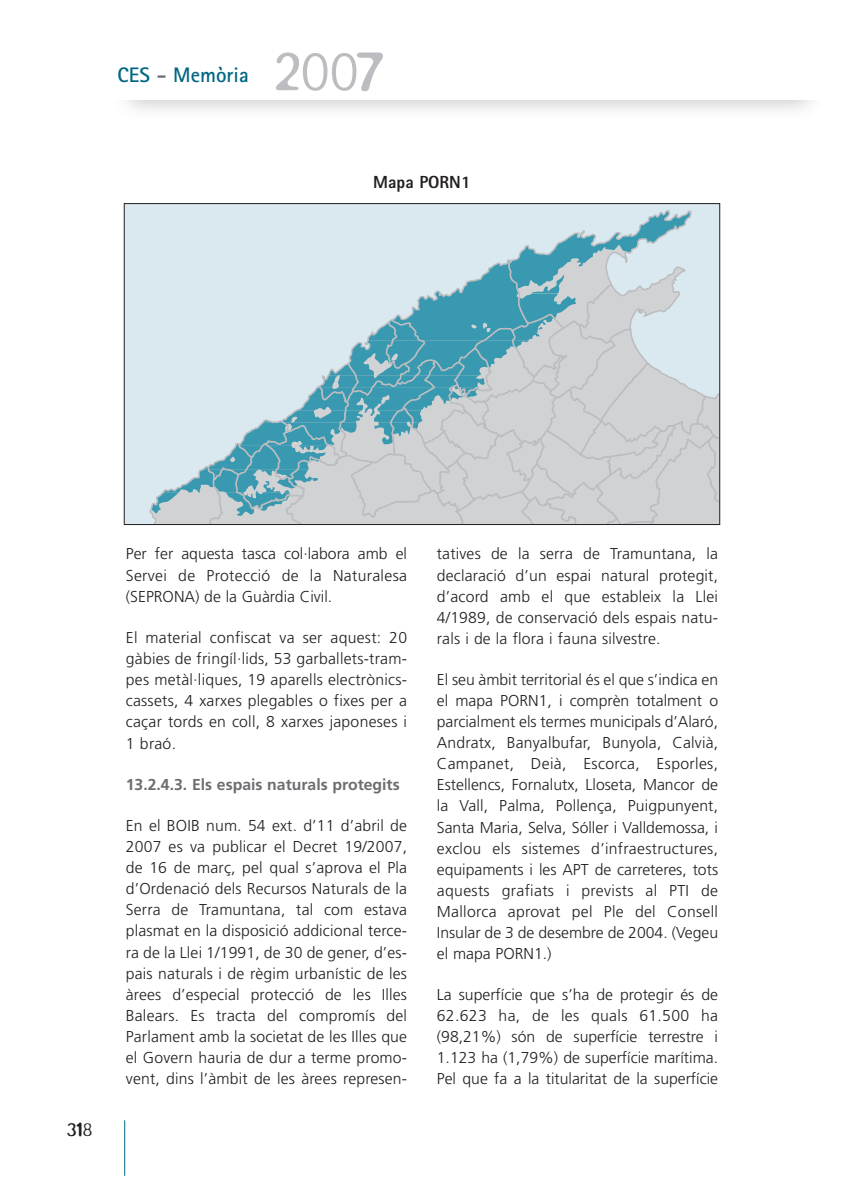
<style>
.page{position:relative;width:844px;height:1191px;background:#fff}
.page>*{position:absolute;margin:0;border:0;box-sizing:border-box;transform-origin:0 0}
.t1{font:300 61.07px "Blur";color:#bcbdc0}
.t2{font:700 21px "Rotis Sans Serif";color:#006683}
.t3{font:300 21px "Blur";color:#231f20}
.t4{font:800 17.5px "Rotis Sans Serif";color:#231f20}
.t5{font:300 15.75px/21.2px "Frutiger";letter-spacing:.01em;color:#231f20;text-align:justify}
.t6{font:700 15.75px "Frutiger";color:#6c6d70}
.s1{color:#6c6d70}
</style>
<div class="page">
<hr style="left:124px;top:1120px;width:1px;height:55px;background:#006683">
<div style="left:124px;top:204px;width:595px;height:320px;background:#d9e9ef"></div>
<svg style="left:149px;top:210px;width:568px;height:312px"></svg>
<h2 class="t2" style="left:117px;top:67px;width:133px">CES <span class="s1">-</span> Memòria</h2>
<h1 class="t1" style="left:272px;top:33px;width:114px">2007</h1>
<p class="t4" style="left:373px;top:175px;width:99px">Mapa PORN1</p>
<h2 class="t3" style="left:66px;top:1116px;width:27px">318</h2>
<p class="t5" style="left:126px;top:544px;width:283px">Per fer aquesta tasca col·labora amb el Servei de Protecció de la Naturalesa (SEPRONA) de la Guàrdia Civil.</p>
<p class="t5" style="left:126px;top:628px;width:283px">El material confiscat va ser aquest: 20 gàbies de fringíl·lids, 53 garballets-tram&shy;pes metàl·liques, 19 aparells electrònics&shy;cassets, 4 xarxes plegables o fixes per a caçar tords en coll, 8 xarxes japoneses i 1 braó.</p>
<p class="t6" style="left:126px;top:777px;width:275px">13.2.4.3. Els espais naturals protegits</p>
<p class="t5" style="left:126px;top:815px;width:283px">En el BOIB num. 54 ext. d’11 d’abril de 2007 es va publicar el Decret 19/2007, de 16 de març, pel qual s’aprova el Pla d’Ordenació dels Recursos Naturals de la Serra de Tramuntana, tal com estava plasmat en la disposició addicional terce&shy;ra de la Llei 1/1991, de 30 de gener, d’es&shy;pais naturals i de règim urbanístic de les àrees d’especial protecció de les Illes Balears. Es tracta del compromís del Parlament amb la societat de les Illes que el Govern hauria de dur a terme promo&shy;vent, dins l’àmbit de les àrees represen-</p>
<p class="t5" style="left:437px;top:544px;width:283px">tatives de la serra de Tramuntana, la declaració d’un espai natural protegit, d’acord amb el que estableix la Llei 4/1989, de conservació dels espais natu&shy;rals i de la flora i fauna silvestre.</p>
<p class="t5" style="left:437px;top:670px;width:283px">El seu àmbit territorial és el que s’indica en el mapa PORN1, i comprèn totalment o parcialment els termes municipals d’Alaró, Andratx, Banyalbufar, Bunyola, Calvià, Campanet, Deià, Escorca, Esporles, Estellencs, Fornalutx, Lloseta, Mancor de la Vall, Palma, Pollença, Puigpunyent, Santa Maria, Selva, Sóller i Valldemossa, i exclou els sistemes d’infraestructures, equipaments i les APT de carreteres, tots aquests grafiats i prevists al PTI de Mallorca aprovat pel Ple del Consell Insular de 3 de desembre de 2004. (Vegeu el mapa PORN1.)</p>
<p class="t5" style="left:437px;top:985px;width:283px">La superfície que s’ha de protegir és de 62.623 ha, de les quals 61.500 ha (98,21%) són de superfície terrestre i 1.123 ha (1,79%) de superfície marítima.<br>Pel que fa a la titularitat de la superfície</p>
</div>
